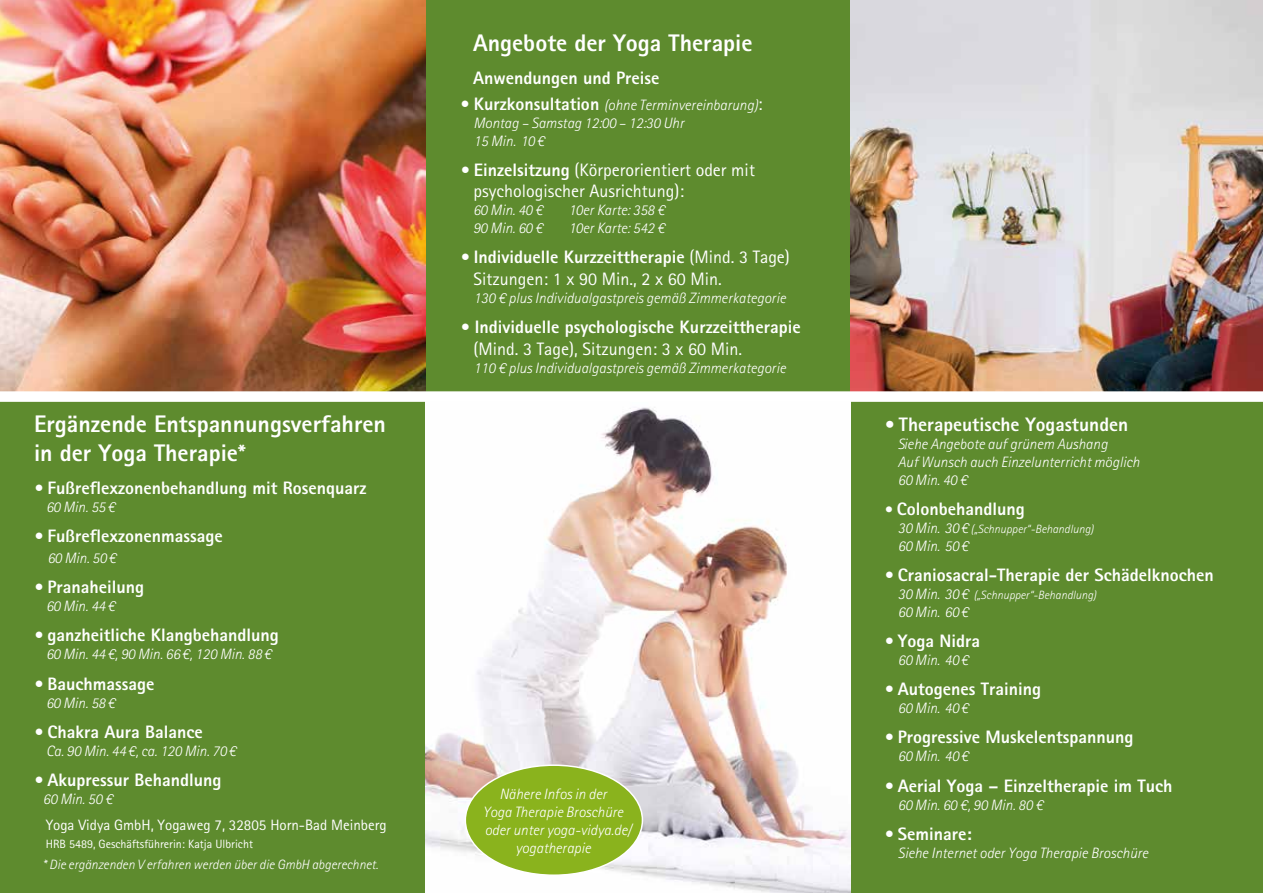
<style>
.page{position:relative;width:1263px;height:893px;background:#fff}
.page>*{position:absolute;margin:0;border:0;box-sizing:border-box;transform-origin:0 0}
.t1{font:800 24px/28.8px "Agfa Rotis Sans Serif";color:#fff}
.t2{font:800 19.5px "Agfa Rotis Sans Serif";color:#fff}
.t3{font:800 18px "Agfa Rotis Sans Serif";color:#fff}
.t4{font:18px/21.6px "Agfa Rotis Sans Serif";color:#fff}
.t5{font:italic 300 15px/18px "Agfa Rotis Sans Serif";color:#fff}
.t6{font:15px "Agfa Rotis Sans Serif";color:#fff}
.t7{font:italic 300 13.5px "Agfa Rotis Sans Serif";color:#fff}
.t8{font:italic 300 12px "Agfa Rotis Sans Serif";color:#fff}
.t9{font:12px "Agfa Rotis Sans Serif";color:#fff}
.s1{font-weight:800;font-style:normal;font-size:18px}
.s2{font-weight:400;font-style:normal;font-size:18px}
.s3{font-weight:800}
.s4{font-size:16.5px}
.s5{font-size:15px}
</style>
<div class="page">
<div style="left:0;top:0;width:425px;height:893px;background:#5e8b2e"></div>
<div style="left:425px;top:0;width:838px;height:893px;background:#5e8b2e"></div>
<img style="left:425px;top:402px;width:425px;height:491px">
<img style="left:850px;top:0;width:413px;height:391px">
<img style="left:0;top:0;width:425px;height:391px">
<div style="left:0;top:391px;width:1263px;height:11px;background:#fff"></div>
<div style="left:465px;top:765px;width:177px;height:110px;background:#8ab31d;border-radius:50%"></div>
<h1 class="t1" style="left:34px;top:409px;width:354px">Ergänzende Entspannungsverfahren in der Yoga Therapie*</h1>
<p class="t3" style="left:34px;top:476px;width:334px">• Fußreflexzonenbehandlung mit Rosenquarz</p>
<p class="t5" style="left:46px;top:498px;width:71px">60 Min. 55€</p>
<p class="t3" style="left:34px;top:524px;width:190px">• Fußreflexzonenmassage</p>
<p class="t5" style="left:47px;top:549px;width:71px">60 Min. 50€</p>
<p class="t3" style="left:34px;top:576px;width:112px">• Pranaheilung</p>
<p class="t5" style="left:46px;top:597px;width:71px">60 Min. 44€</p>
<p class="t3" style="left:34px;top:624px;width:246px">• ganzheitliche Klangbehandlung</p>
<p class="t5" style="left:46px;top:646px;width:227px">60 Min. 44€, 90 Min. 66€, 120 Min. 88€</p>
<p class="t3" style="left:34px;top:672px;width:122px">• Bauchmassage</p>
<p class="t5" style="left:46px;top:694px;width:71px">60 Min. 58€</p>
<p class="t3" style="left:34px;top:720px;width:170px">• Chakra Aura Balance</p>
<p class="t5" style="left:46px;top:742px;width:192px">Ca. 90 Min. 44€, ca. 120 Min. 70€</p>
<p class="t3" style="left:34px;top:768px;width:189px">• Akupressur Behandlung</p>
<p class="t5" style="left:43px;top:790px;width:71px">60 Min. 50 €</p>
<p class="t6" style="left:46px;top:816px;width:343px">Yoga Vidya GmbH, Yogaweg 7, 32805 Horn-Bad Meinberg</p>
<p class="t9" style="left:46px;top:837px;width:209px">HRB 5489, Geschäftsführerin: Katja Ulbricht</p>
<p class="t7" style="left:43px;top:857px;width:337px">* Die ergänzenden V erfahren werden über die GmbH abgerechnet.</p>
<h1 class="t1" style="left:473px;top:28px;width:281px">Angebote der Yoga Therapie</h1>
<p class="t3" style="left:473px;top:66px;width:188px">Anwendungen und Preise</p>
<p class="t5" style="left:473px;top:96px;width:291px;text-indent:-13px"><span class="s1">• Kurzkonsultation</span> (ohne Terminvereinbarung)<span class="s2">:<br></span>Montag – Samstag 12:00 – 12:30 Uhr<br>15 Min. 10€</p>
<p class="t4" style="left:474px;top:159px;width:283px;text-indent:-13px"><span class="s3">• Einzelsitzung</span> (Körperorientiert oder mit psychologischer Ausrichtung):</p>
<p class="t5" style="left:473px;top:201px;width:71px">60 Min. 40 €</p>
<p class="t5" style="left:568px;top:201px;width:98px">10er Karte: 358 €</p>
<p class="t5" style="left:473px;top:219px;width:71px">90 Min. 60 €</p>
<p class="t5" style="left:568px;top:219px;width:98px">10er Karte: 542 €</p>
<p class="t4" style="left:474px;top:246px;width:318px;text-indent:-13px"><span class="s3">• Individuelle Kurzzeittherapie</span> (Mind. 3 Tage)<br>Sitzungen: 1 x 90 Min., 2 x 60 Min.</p>
<p class="t5" style="left:474px;top:289px;width:314px">130 € plus Individualgastpreis gemäß Zimmerkategorie</p>
<p class="t3" style="left:460px;top:316px;width:342px">• Individuelle psychologische Kurzzeittherapie</p>
<p class="t4" style="left:474px;top:338px;width:270px">(Mind. 3 Tage), Sitzungen: 3 x 60 Min.</p>
<p class="t5" style="left:474px;top:359px;width:314px">110 € plus Individualgastpreis gemäß Zimmerkategorie</p>
<p class="t5" style="left:483px;top:785px;width:150px;text-align:center">Nähere Infos in der<br>Yoga Therapie Broschüre oder unter yoga-vidya.de/ yogatherapie</p>
<h2 class="t2" style="left:884px;top:412px;width:245px">• Therapeutische Yogastunden</h2>
<p class="t5" style="left:898px;top:435px;width:243px">Siehe Angebote auf grünem Aushang<br>Auf Wunsch auch Einzelunterricht möglich<br>60 Min. 40 €</p>
<p class="t3" style="left:884px;top:497px;width:142px"><span class="s4">•</span> Colonbehandlung</p>
<p class="t8" style="left:898px;top:522px;width:197px"><span class="s5">30 Min. 30€</span> („Schnupper“-Behandlung)</p>
<p class="t5" style="left:898px;top:537px;width:72px">60 Min. 50€</p>
<p class="t3" style="left:884px;top:564px;width:331px">• Craniosacral-Therapie der Schädelknochen</p>
<p class="t8" style="left:898px;top:588px;width:200px"><span class="s5">30 Min. 30€</span> („Schnupper“-Behandlung)</p>
<p class="t5" style="left:898px;top:603px;width:72px">60 Min. 60€</p>
<p class="t3" style="left:884px;top:630px;width:97px">• Yoga Nidra</p>
<p class="t5" style="left:898px;top:651px;width:72px">60 Min. 40€</p>
<p class="t3" style="left:884px;top:678px;width:158px">• Autogenes Training</p>
<p class="t5" style="left:898px;top:699px;width:72px">60 Min. 40€</p>
<p class="t3" style="left:884px;top:726px;width:250px">• Progressive Muskelentspannung</p>
<p class="t5" style="left:898px;top:748px;width:72px">60 Min. 40€</p>
<p class="t3" style="left:884px;top:774px;width:289px">• Aerial Yoga – Einzeltherapie im Tuch</p>
<p class="t5" style="left:898px;top:796px;width:147px">60 Min. 60 €, 90 Min. 80 €</p>
<p class="t3" style="left:884px;top:822px;width:89px">• Seminare:</p>
<p class="t5" style="left:898px;top:844px;width:252px">Siehe Internet oder Yoga Therapie Broschüre</p>
</div>
